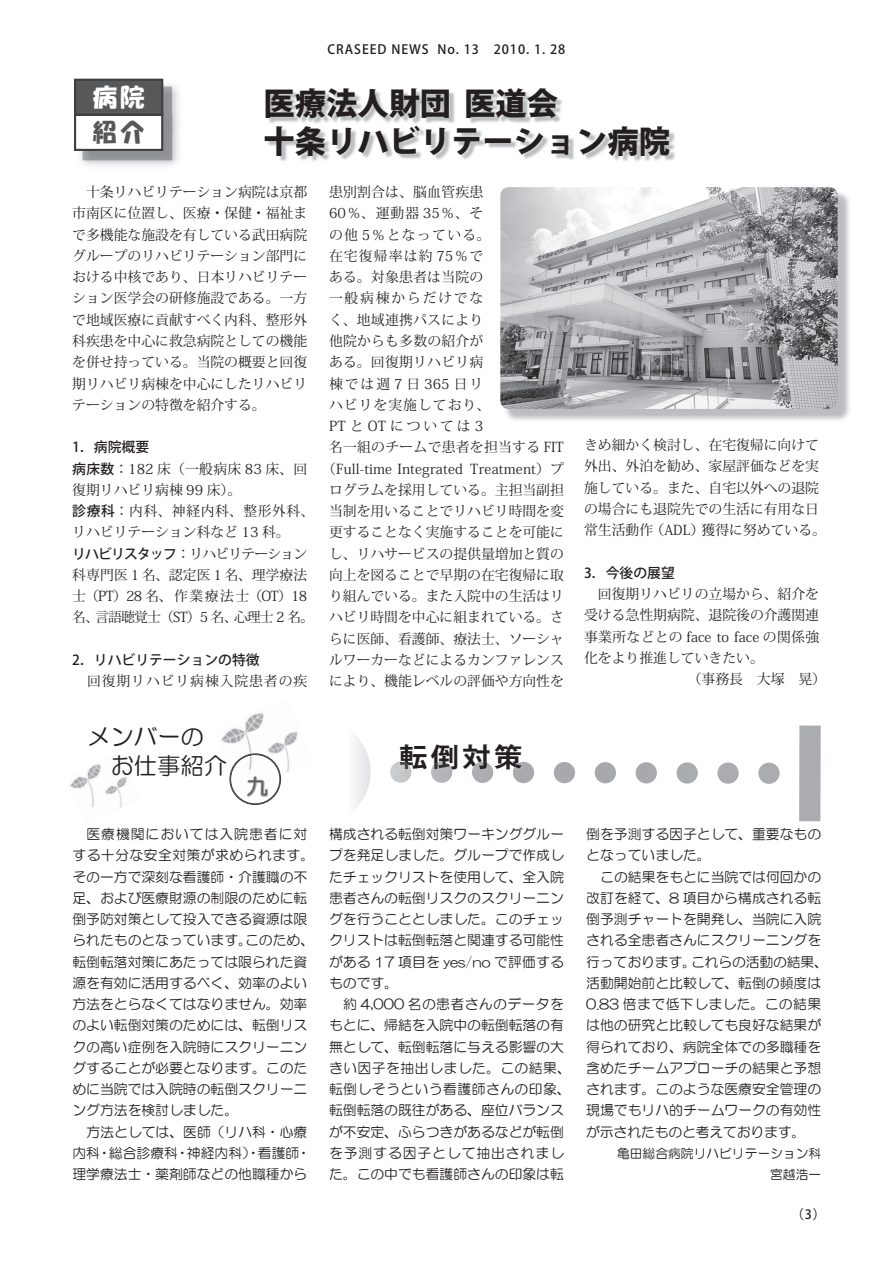
<style>
.page{position:relative;width:893px;height:1263px;background:#fff}
.page>*{position:absolute;margin:0;border:0;box-sizing:border-box;transform-origin:0 0}
.t1{font:800 31.2px/37.2px "Koz Go Std";color:#231f20}
.t2{font:700 26.55px "Koz Go Std";color:#231f20;scale:1.06 1}
.t3{font:24.45px "HG Soei Kakupoptai";color:#fff}
.t4{font:24.45px "HG Soei Kakupoptai";color:#57585a}
.t5{font:23.4px/28.7px "HG Maru Gothic MPRO";color:#231f20}
.t6{font:21.3px "HG Maru Gothic MPRO";color:#57585a}
.t7{font:13.8px/21.3px "HG Maru Gothic MPRO";color:#231f20}
.t8{font:13.8px/21.3px "Koz Min Std";color:#231f20}
.t9{font:13.8px "Koz Min Std";letter-spacing:.02em;color:#231f20}
.t10{font:500 13.8px "Koz Go Std";color:#231f20}
.t11{font:13.8px "Koz Min Std";letter-spacing:.025em;color:#231f20}
.t12{font:13.8px "Koz Min Std";letter-spacing:.065em;color:#231f20}
.t13{font:13.8px "Koz Min Std";letter-spacing:.095em;color:#231f20}
.t14{font:13.8px "Koz Min Std";letter-spacing:.085em;color:#231f20}
.t15{font:13.8px "Koz Min Std";letter-spacing:.14em;color:#231f20}
.t16{font:13.8px "Koz Min Std";letter-spacing:.075em;color:#231f20}
.t17{font:13.8px "Koz Min Std";letter-spacing:.205em;color:#231f20}
.t18{font:13.8px "Koz Min Std";letter-spacing:.13em;color:#231f20}
.t19{font:500 12.75px "Koz Go Std";letter-spacing:.075em;color:#231f20}
.t20{font:12.75px/21.3px "HG Maru Gothic MPRO";color:#231f20;text-align:right}
.s1{font-family:"Koz Go Std";font-weight:500}
</style>
<div class="page">
<img style="left:503px;top:190px;width:346px;height:230px">
<img style="left:500px;top:187px;width:338px;height:222px;border-radius:9px">
<img style="left:163px;top:79px;width:7px;height:6px">
<img style="left:163px;top:85px;width:16px;height:30px">
<svg style="left:74px;top:79px;width:89px;height:35px;background:#545557"></svg>
<img style="left:80px;top:136px;width:99px;height:26px">
<img style="left:163px;top:115px;width:19px;height:21px">
<div style="left:75px;top:115px;width:87px;height:35px;background:#fff"></div>
<div style="left:74px;top:114px;width:89px;height:37px;border:2px solid #3f3f40"></div>
<img style="left:268px;top:91px;width:407px;height:70px">
<svg style="left:390px;top:761px;width:21px;height:22px"></svg>
<svg style="left:431px;top:769px;width:21px;height:14px"></svg>
<img style="left:431px;top:761px;width:21px;height:8px">
<svg style="left:472px;top:769px;width:21px;height:14px"></svg>
<img style="left:472px;top:762px;width:21px;height:7px">
<svg style="left:513px;top:762px;width:21px;height:21px"></svg>
<svg style="left:554px;top:762px;width:226px;height:22px"></svg>
<svg style="left:799px;top:725px;width:22px;height:96px;background:#aeafb3"></svg>
<img style="left:70px;top:776px;width:57px;height:32px">
<img style="left:228px;top:713px;width:36px;height:80px">
<svg style="left:87px;top:732px;width:141px;height:47px"></svg>
<svg style="left:246px;top:719px;width:125px;height:89px"></svg>
<div style="left:230px;top:754px;width:50px;height:50px;border:1px solid #3f3f40;border-radius:50%"></div>
<h3 class="t3" style="left:93px;top:85px;width:53px">病 院</h3>
<h3 class="t4" style="left:93px;top:120px;width:53px">紹 介</h3>
<p class="t19" style="left:328px;top:41px;width:239px">CRASEED NEWS No. 13　2010. 1. 28</p>
<h1 class="t1" style="left:264px;top:88px;width:408px">医療法人財団 医道会<br>十条リハビリテーション病院</h1>
<p class="t8" style="left:72px;top:182px;width:236px;text-align:justify">　十条リハビリテーション病院は京都市南区に位置し、医療・保健・福祉まで多機能な施設を有している武田病院グループのリハビリテーション部門における中核であり、日本リハビリテーション医学会の研修施設である。一方で地域医療に貢献すべく内科、整形外科疾患を中心に救急病院としての機能を併せ持っている。当院の概要と回復期リハビリ病棟を中心にしたリハビリテーションの特徴を紹介する。</p>
<p class="t10" style="left:72px;top:438px;width:78px">1．病院概要</p>
<p class="t8" style="left:72px;top:458px;width:243px"><span class="s1">病床数</span>：182 床（一般病床 83 床、回復期リハビリ病棟 99 床）。<br><span class="s1">診療科</span>：内科、神経内科、整形外科、リハビリテーション科など 13 科。<br><span class="s1">リハビリスタッフ</span>：リハビリテーション科専門医 1 名、認定医 1 名、理学療法士（PT）28 名、作業療法士（OT）18名、言語聴覚士（ST）5 名、心理士 2 名。</p>
<p class="t10" style="left:72px;top:651px;width:189px">2．リハビリテーションの特徴</p>
<p class="t12" style="left:72px;top:672px;width:236px">　回復期リハビリ病棟入院患者の疾</p>
<h3 class="t5" style="left:87px;top:722px;width:142px">メンバーの　お仕事紹介</h3>
<h3 class="t6" style="left:247px;top:776px;width:23px">九</h3>
<p class="t7" style="left:72px;top:823px;width:243px;text-indent:14px">医療機関においては入院患者に対する十分な安全対策が求められます。その一方で深刻な看護師・介護職の不足、および医療財源の制限のために転倒予防対策として投入できる資源は限られたものとなっています。このため、転倒転落対策にあたっては限られた資源を有効に活用するべく、効率のよい方法をとらなくてはなりません。効率のよい転倒対策のためには、転倒リスクの高い症例を入院時にスクリーニングすることが必要となります。このために当院では入院時の転倒スクリーニング方法を検討しました。</p>
<p class="t7" style="left:72px;top:1121px;width:240px;text-indent:14px">方法としては、医師（リハ科・心療内科・総合診療科・神経内科）・看護師・理学療法士・薬剤師などの他職種から</p>
<p class="t9" style="left:329px;top:184px;width:156px">患別割合は、脳血管疾患</p>
<p class="t8" style="left:329px;top:203px;width:156px">60％、運動器 35％、そ</p>
<p class="t13" style="left:329px;top:226px;width:163px">の他 5％となっている。</p>
<p class="t14" style="left:329px;top:247px;width:156px">在宅復帰率は約 75％で</p>
<p class="t9" style="left:329px;top:269px;width:156px">ある。対象患者は当院の</p>
<p class="t18" style="left:329px;top:290px;width:156px">一般病棟からだけでな</p>
<p class="t9" style="left:329px;top:311px;width:156px">く、地域連携パスにより</p>
<p class="t8" style="left:329px;top:330px;width:156px">他院からも多数の紹介が</p>
<p class="t9" style="left:329px;top:354px;width:156px">ある。回復期リハビリ病</p>
<p class="t15" style="left:329px;top:375px;width:156px">棟では週 7 日 365 日リ</p>
<p class="t16" style="left:329px;top:396px;width:163px">ハビリを実施しており、</p>
<p class="t17" style="left:329px;top:417px;width:156px">PTとOTについては3</p>
<p class="t9" style="left:329px;top:439px;width:236px">名一組のチームで患者を担当する FIT</p>
<p class="t8" style="left:322px;top:458px;width:243px">（Full-time Integrated Treatment）プ</p>
<p class="t8" style="left:329px;top:479px;width:236px">ログラムを採用している。主担当副担</p>
<p class="t8" style="left:329px;top:500px;width:236px">当制を用いることでリハビリ時間を変</p>
<p class="t8" style="left:329px;top:522px;width:236px">更することなく実施することを可能に</p>
<p class="t8" style="left:329px;top:543px;width:236px">し、リハサービスの提供量増加と質の</p>
<p class="t8" style="left:329px;top:564px;width:236px">向上を図ることで早期の在宅復帰に取</p>
<p class="t8" style="left:329px;top:585px;width:236px">り組んでいる。また入院中の生活はリ</p>
<p class="t8" style="left:329px;top:607px;width:236px">ハビリ時間を中心に組まれている。さ</p>
<p class="t8" style="left:329px;top:628px;width:236px">らに医師、看護師、療法士、ソーシャ</p>
<p class="t8" style="left:329px;top:649px;width:236px">ルワーカーなどによるカンファレンス</p>
<p class="t8" style="left:329px;top:671px;width:236px">により、機能レベルの評価や方向性を</p>
<p class="t8" style="left:584px;top:435px;width:243px">きめ細かく検討し、在宅復帰に向けて外出、外泊を勧め、家屋評価などを実施している。また、自宅以外への退院の場合にも退院先での生活に有用な日常生活動作（ADL）獲得に努めている。</p>
<p class="t10" style="left:584px;top:564px;width:92px">3．今後の展望</p>
<p class="t8" style="left:584px;top:583px;width:236px">　回復期リハビリの立場から、紹介を</p>
<p class="t8" style="left:584px;top:605px;width:236px">受ける急性期病院、退院後の介護関連</p>
<p class="t11" style="left:584px;top:628px;width:236px">事業所などとの face to face の関係強</p>
<p class="t8" style="left:584px;top:647px;width:181px">化をより推進していきたい。</p>
<p class="t8" style="left:688px;top:668px;width:140px">（事務長　大塚　晃）</p>
<h2 class="t2" style="left:399px;top:740px;width:118px">転倒対策</h2>
<p class="t7" style="left:329px;top:823px;width:236px;text-align:justify">構成される転倒対策ワーキンググループを発足しました。グループで作成したチェックリストを使用して、全入院患者さんの転倒リスクのスクリーニングを行うこととしました。このチェックリストは転倒転落と関連する可能性がある 17 項目を yes/no で評価するものです。</p>
<p class="t7" style="left:329px;top:993px;width:243px;text-align:center">約 4,000 名の患者さんのデータを<br>もとに、帰結を入院中の転倒転落の有無として、転倒転落に与える影響の大きい因子を抽出しました。この結果、転倒しそうという看護師さんの印象、転倒転落の既往がある、座位バランスが不安定、ふらつきがあるなどが転倒を予測する因子として抽出されました。この中でも看護師さんの印象は転</p>
<p class="t7" style="left:586px;top:823px;width:236px">倒を予測する因子として、重要なものとなっていました。</p>
<p class="t7" style="left:586px;top:866px;width:243px;text-indent:14px">この結果をもとに当院では何回かの改訂を経て、8 項目から構成される転倒予測チャートを開発し、当院に入院される全患者さんにスクリーニングを行っております。これらの活動の結果、活動開始前と比較して、転倒の頻度は<br>0.83 倍まで低下しました。この結果は他の研究と比較しても良好な結果が得られており、病院全体での多職種を含めたチームアプローチの結果と予想されます。このような医療安全管理の現場でもリハ的チームワークの有効性が示されたものと考えております。</p>
<p class="t20" style="left:617px;top:1142px;width:206px">亀田総合病院リハビリテーション科宮越浩一</p>
<p class="t19" style="left:784px;top:1206px;width:43px">　（3）</p>
</div>
